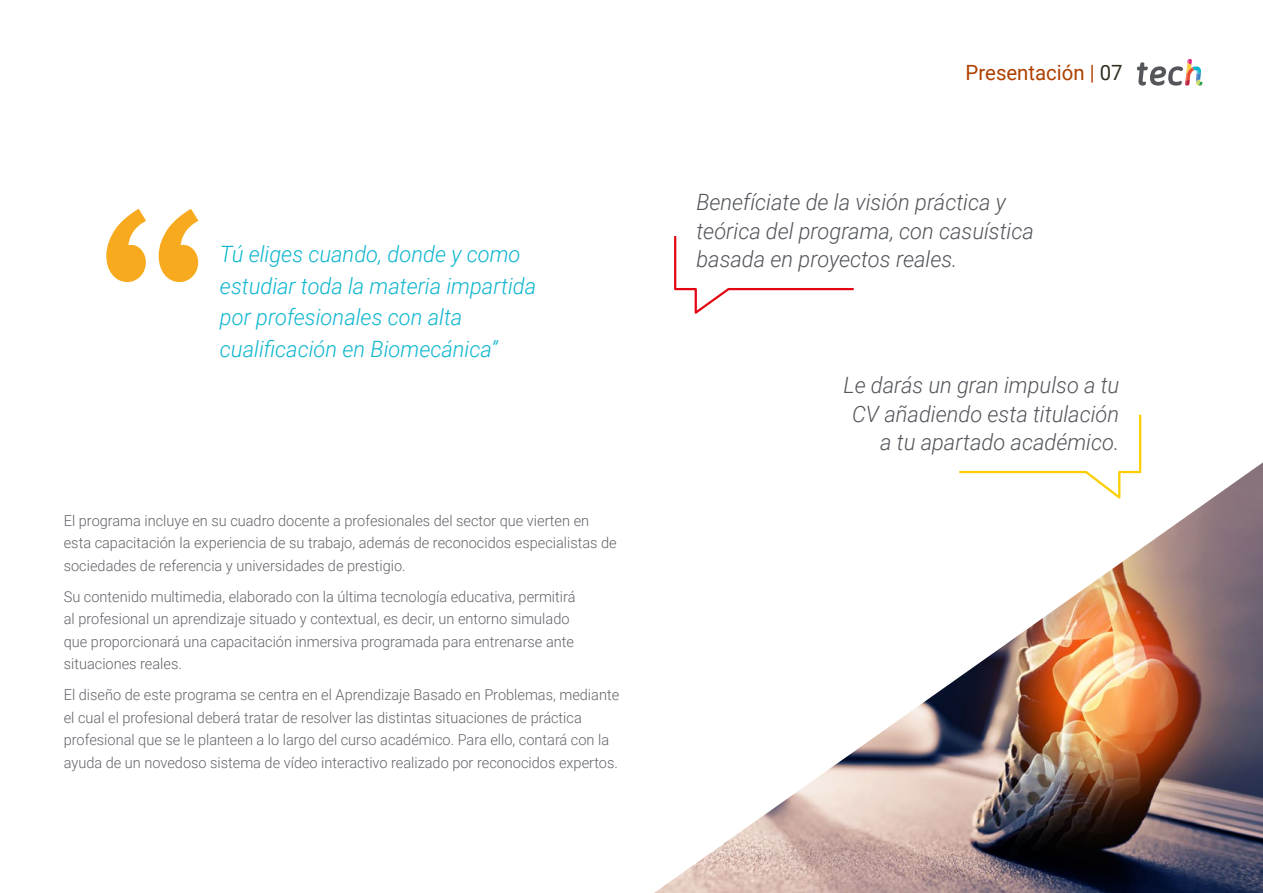
<style>
.page{position:relative;width:1263px;height:893px;background:#fff}
.page>*{position:absolute;margin:0;border:0;box-sizing:border-box;transform-origin:0 0}
.t1{font:italic 300 22.5px/28.5px "Roboto";color:#52555b;text-align:right}
.t2{font:italic 300 22.5px/31.5px "Roboto";color:#0fb6cf}
.t3{font:21px "Roboto";color:#ae4000}
.t4{font:300 15px/22.5px "Roboto";color:#61646a}
.s1{color:#312e20}
</style>
<div class="page">
<svg style="left:106px;top:209px;width:92px;height:73px"></svg>
<svg style="left:1139px;top:414px;width:3px;height:48px"></svg>
<svg style="left:674px;top:236px;width:180px;height:78px"></svg>
<svg style="left:1137px;top:59px;width:65px;height:27px"></svg>
<img style="left:654px;top:462px;width:609px;height:431px">
<h1 class="t2" style="left:220px;top:238px;width:318px">Tú eliges cuando, donde y como estudiar toda la materia impartida por profesionales con alta cualificación en Biomecánica”</h1>
<p class="t4" style="left:64px;top:509px;width:554px">El programa incluye en su cuadro docente a profesionales del sector que vierten en esta capacitación la experiencia de su trabajo, además de reconocidos especialistas de sociedades de referencia y universidades de prestigio.</p>
<p class="t4" style="left:64px;top:585px;width:513px">Su contenido multimedia, elaborado con la última tecnología educativa, permitirá al profesional un aprendizaje situado y contextual, es decir, un entorno simulado que proporcionará una capacitación inmersiva programada para entrenarse ante situaciones reales.</p>
<p class="t4" style="left:64px;top:683px;width:557px">El diseño de este programa se centra en el Aprendizaje Basado en Problemas, mediante el cual el profesional deberá tratar de resolver las distintas situaciones de práctica profesional que se le planteen a lo largo del curso académico. Para ello, contará con la ayuda de un novedoso sistema de vídeo interactivo realizado por reconocidos expertos.</p>
<h2 class="t3" style="left:966px;top:57px;width:159px">Presentación | <span class="s1">07</span></h2>
<h1 class="t1" style="left:696px;top:187px;width:339px;text-align:left">Benefíciate de la visión práctica y teórica del programa, con casuística basada en proyectos reales.</h1>
<h1 class="t1" style="left:843px;top:370px;width:277px">Le darás un gran impulso a tu<br>CV añadiendo esta titulación a tu apartado académico.</h1>
</div>
